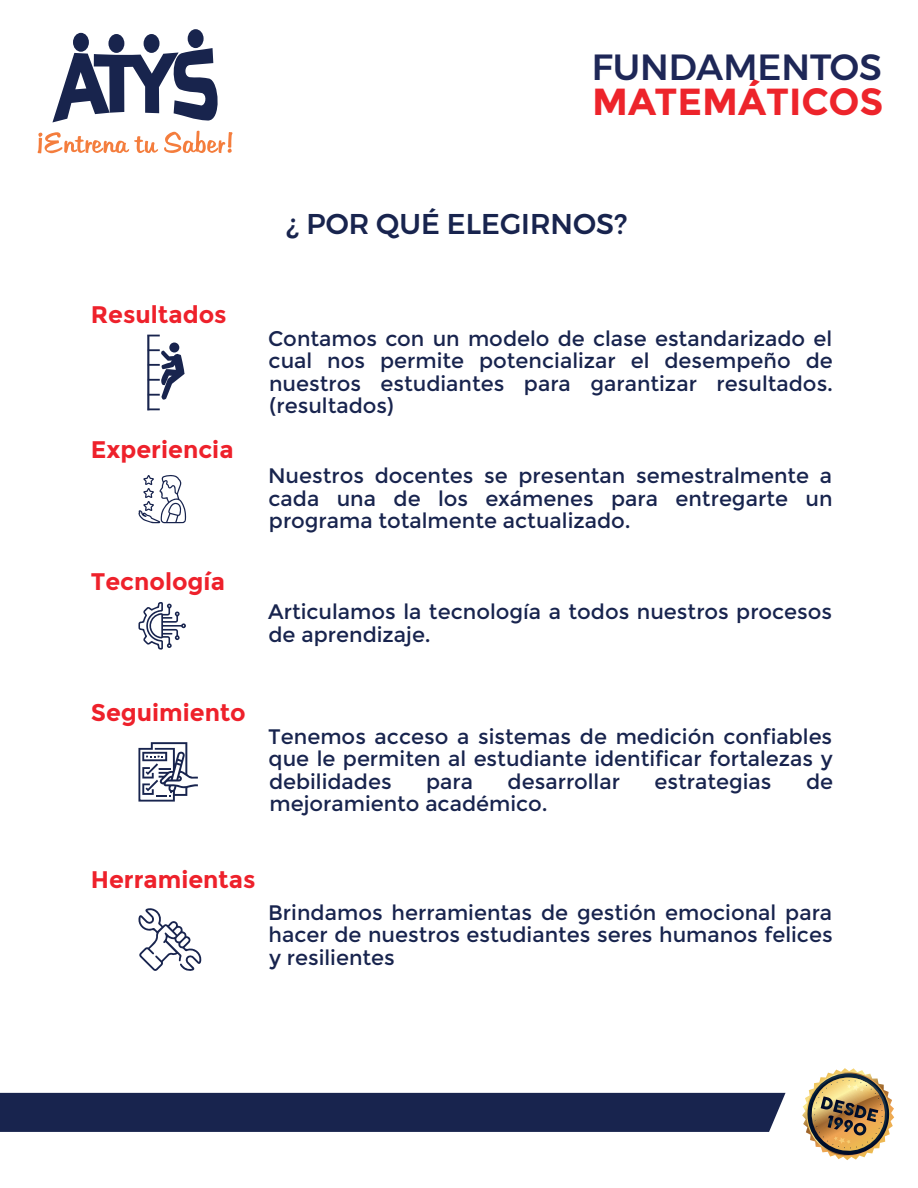
<style>
.page{position:relative;width:918px;height:1188px;background:#fff}
.page>*{position:absolute;margin:0;border:0;box-sizing:border-box;transform-origin:0 0}
.t1{font:700 37.65px "Montserrat";color:#ed242b}
.t2{font:500 36.3px "Montserrat";color:#1e2757}
.t3{font:500 28.5px "Montserrat";color:#18244e}
.t4{font:700 24px "Montserrat";color:#ee212b}
.t5{font:21px/22.5px "Montserrat";color:#18244e;text-align:justify}
</style>
<div class="page">
<div style="left:73px;top:33px;width:16px;height:19px;background:#18244d;border-radius:50%"></div>
<div style="left:188px;top:29px;width:16px;height:19px;background:#18244d;border-radius:50%"></div>
<div style="left:144px;top:34px;width:16px;height:19px;background:#18244d;border-radius:50%"></div>
<div style="left:108px;top:34px;width:16px;height:19px;background:#18244d;border-radius:50%"></div>
<svg style="left:52px;top:48px;width:166px;height:74px"></svg>
<svg style="left:38px;top:132px;width:120px;height:21px"></svg>
<svg style="left:164px;top:131px;width:69px;height:22px"></svg>
<div style="left:0;top:1093px;width:786px;height:39px;background:#18244e"></div>
<svg style="left:802px;top:1068px;width:93px;height:92px"></svg>
<svg style="left:147px;top:335px;width:38px;height:75px"></svg>
<svg style="left:138px;top:475px;width:48px;height:48px"></svg>
<svg style="left:138px;top:602px;width:48px;height:48px"></svg>
<svg style="left:138px;top:742px;width:60px;height:60px"></svg>
<svg style="left:138px;top:908px;width:64px;height:63px"></svg>
<h2 class="t2" style="left:592px;top:38px;width:292px">FUNDAMENTOS</h2>
<h1 class="t1" style="left:592px;top:79px;width:293px">MATEMÁTICOS</h1>
<h3 class="t3" style="left:287px;top:202px;width:342px">¿ POR QUÉ ELEGIRNOS?</h3>
<p class="t4" style="left:91px;top:300px;width:137px">Resultados</p>
<p class="t4" style="left:91px;top:435px;width:144px">Experiencia</p>
<p class="t4" style="left:91px;top:568px;width:136px">Tecnología</p>
<p class="t5" style="left:268px;top:327px;width:567px">Contamos con un modelo de clase estandarizado el cual nos permite potencializar el desempeño de nuestros estudiantes para garantizar resultados. (resultados)</p>
<p class="t5" style="left:268px;top:465px;width:566px">Nuestros docentes se presentan semestralmente a cada una de los exámenes para entregarte un programa totalmente actualizado.</p>
<p class="t5" style="left:268px;top:601px;width:566px">Articulamos la tecnología a todos nuestros procesos de aprendizaje.</p>
<p class="t4" style="left:91px;top:698px;width:157px">Seguimiento</p>
<p class="t5" style="left:268px;top:725px;width:566px">Tenemos acceso a sistemas de medición confiables que le permiten al estudiante identificar fortalezas y debilidades</p>
<p class="t5" style="left:426px;top:770px;width:48px">para</p>
<p class="t5" style="left:508px;top:770px;width:114px">desarrollar</p>
<p class="t5" style="left:655px;top:770px;width:119px">estrategias</p>
<p class="t5" style="left:806px;top:770px;width:29px">de</p>
<p class="t5" style="left:269px;top:793px;width:280px">mejoramiento académico.</p>
<p class="t4" style="left:91px;top:865px;width:166px">Herramientas</p>
<p class="t5" style="left:268px;top:902px;width:566px">Brindamos herramientas de gestión emocional para hacer de nuestros estudiantes seres humanos felices y resilientes</p>
</div>
